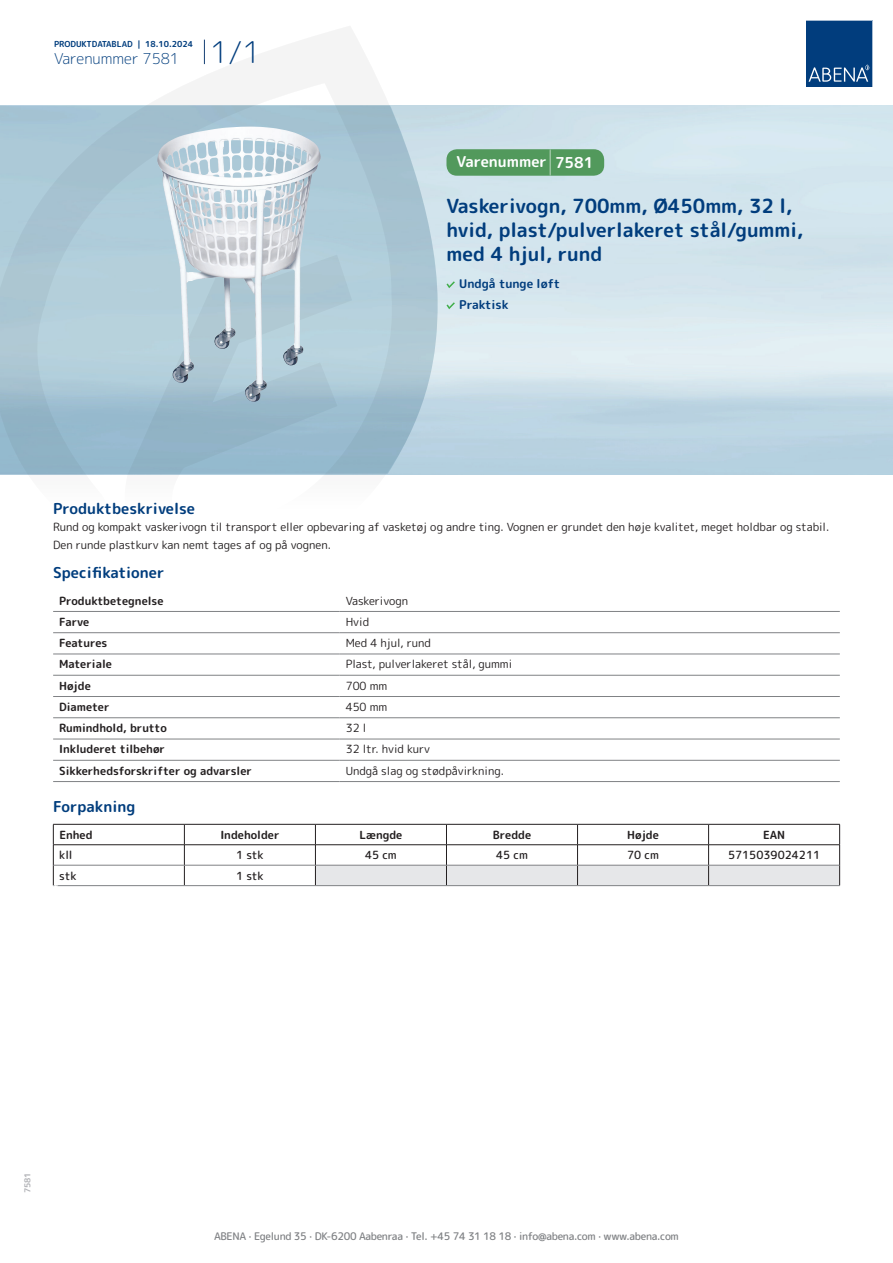
<style>
.page{position:relative;width:893px;height:1263px;background:#fff}
.page>*{position:absolute;margin:0;border:0;box-sizing:border-box;transform-origin:0 0}
.t1{font:700 19.5px/24px "Rounded Mplus 1 c";color:#013d7d}
.t2{font:700 15px "Rounded Mplus 1 c";color:#013d7d}
.t3{font:300 15px "Rounded Mplus 1 c";color:#013d7d}
.t4{font:700 15px "Rounded Mplus 1 c";color:#fff}
.t5{font:700 12px/21px "Rounded Mplus 1 c";color:#013d7d}
.t6{font:11.25px/18px "Rounded Mplus 1 c";color:#231f20}
.t7{font:700 11.25px "Rounded Mplus 1 c";color:#231f20}
.t8{font:500 11.25px "Rounded Mplus 1 c";color:#231f20}
.t9{font:500 10.5px "Rounded Mplus 1 c";letter-spacing:-.03em;color:#808285}
.t10{font:700 10.5px "Rounded Mplus 1 c";color:#fff}
.t11{font:700 8.25px "Rounded Mplus 1 c";color:#013d7d}
.t12{font:700 8.25px "Rounded Mplus 1 c";color:#b2b3b7}
.s1{font-size:30px}
.s2{font-size:25.5px}
</style>
<div class="page">
<svg style="left:0;top:26px;width:439px;height:449px"></svg>
<svg style="left:0;top:106px;width:438px;height:368px;background:#a7c4d3"></svg>
<svg style="left:204px;top:40px;width:1px;height:24px"></svg>
<svg style="left:806px;top:20px;width:67px;height:67px;background:#144b86"></svg>
<img style="left:157px;top:127px;width:165px;height:275px">
<hr style="left:53px;top:611px;width:287px;height:1px;background:#808285">
<hr style="left:340px;top:611px;width:500px;height:1px;background:#808285">
<hr style="left:53px;top:632px;width:287px;height:1px;background:#808285">
<hr style="left:340px;top:632px;width:500px;height:1px;background:#808285">
<hr style="left:53px;top:654px;width:287px;height:1px;background:#808285">
<hr style="left:340px;top:654px;width:500px;height:1px;background:#808285">
<hr style="left:53px;top:675px;width:287px;height:1px;background:#808285">
<hr style="left:340px;top:675px;width:500px;height:1px;background:#808285">
<hr style="left:53px;top:696px;width:287px;height:1px;background:#808285">
<hr style="left:340px;top:696px;width:500px;height:1px;background:#808285">
<hr style="left:53px;top:717px;width:287px;height:1px;background:#808285">
<hr style="left:340px;top:717px;width:500px;height:1px;background:#808285">
<hr style="left:53px;top:739px;width:287px;height:1px;background:#808285">
<hr style="left:340px;top:739px;width:500px;height:1px;background:#808285">
<hr style="left:53px;top:760px;width:287px;height:1px;background:#808285">
<hr style="left:340px;top:760px;width:500px;height:1px;background:#808285">
<hr style="left:53px;top:781px;width:287px;height:1px;background:#808285">
<hr style="left:340px;top:781px;width:500px;height:1px;background:#808285">
<hr style="left:53px;top:824px;width:131px;height:1px;background:#231f20">
<hr style="left:184px;top:824px;width:131px;height:1px;background:#231f20">
<hr style="left:53px;top:844px;width:131px;height:1px;background:#231f20">
<hr style="left:184px;top:844px;width:131px;height:1px;background:#231f20">
<svg style="left:53px;top:824px;width:1px;height:61px"></svg>
<svg style="left:184px;top:824px;width:1px;height:61px"></svg>
<svg style="left:315px;top:824px;width:525px;height:61px"></svg>
<hr style="left:54px;top:865px;width:130px;height:1px;background:#808285">
<hr style="left:184px;top:865px;width:131px;height:1px;background:#808285">
<hr style="left:315px;top:865px;width:131px;height:1px;background:#808285">
<hr style="left:446px;top:865px;width:131px;height:1px;background:#808285">
<hr style="left:577px;top:865px;width:132px;height:1px;background:#808285">
<hr style="left:709px;top:865px;width:130px;height:1px;background:#808285">
<hr style="left:53px;top:885px;width:131px;height:1px;background:#808285">
<hr style="left:184px;top:885px;width:131px;height:1px;background:#808285">
<hr style="left:315px;top:885px;width:131px;height:1px;background:#808285">
<hr style="left:446px;top:885px;width:131px;height:1px;background:#808285">
<hr style="left:577px;top:885px;width:132px;height:1px;background:#808285">
<hr style="left:709px;top:885px;width:131px;height:1px;background:#808285">
<svg style="left:446px;top:281px;width:9px;height:7px"></svg>
<svg style="left:446px;top:302px;width:9px;height:7px"></svg>
<div style="left:446px;top:149px;width:158px;height:27px;background:#52995c;border-radius:10px"></div>
<p class="t11" style="left:54px;top:38px;width:141px">PRODUKTDATABLAD | 18.10.2024</p>
<h2 class="t3" style="left:54px;top:48px;width:208px">Varenummer 7581 <span class="s1">1/1</span></h2>
<h2 class="t4" style="left:457px;top:151px;width:138px">Varenummer <span class="s2">|</span> 7581</h2>
<h1 class="t1" style="left:446px;top:194px;width:358px">Vaskerivogn, 700mm, Ø450mm, 32 l, hvid, plast/pulverlakeret stål/gummi, med 4 hjul, rund</h1>
<p class="t5" style="left:459px;top:273px;width:102px">Undgå tunge løft<br>Praktisk</p>
<h2 class="t2" style="left:53px;top:498px;width:143px">Produktbeskrivelse</h2>
<p class="t6" style="left:53px;top:517px;width:778px">Rund og kompakt vaskerivogn til transport eller opbevaring af vasketøj og andre ting. Vognen er grundet den høje kvalitet, meget holdbar og stabil.<br>Den runde plastkurv kan nemt tages af og på vognen.</p>
<h2 class="t2" style="left:53px;top:562px;width:113px">Specifikationer</h2>
<p class="t7" style="left:59px;top:592px;width:106px">Produktbetegnelse</p>
<p class="t6" style="left:346px;top:591px;width:64px">Vaskerivogn</p>
<p class="t7" style="left:59px;top:614px;width:32px">Farve</p>
<p class="t6" style="left:346px;top:613px;width:25px">Hvid</p>
<p class="t7" style="left:59px;top:635px;width:50px">Features</p>
<p class="t6" style="left:346px;top:634px;width:87px">Med 4 hjul, rund</p>
<p class="t7" style="left:59px;top:656px;width:54px">Materiale</p>
<p class="t6" style="left:346px;top:655px;width:168px">Plast, pulverlakeret stål, gummi</p>
<p class="t7" style="left:59px;top:678px;width:33px">Højde</p>
<p class="t6" style="left:346px;top:676px;width:43px">700 mm</p>
<p class="t7" style="left:59px;top:699px;width:52px">Diameter</p>
<p class="t6" style="left:346px;top:698px;width:43px">450 mm</p>
<p class="t7" style="left:59px;top:720px;width:109px">Rumindhold, brutto</p>
<p class="t6" style="left:346px;top:719px;width:22px">32 l</p>
<p class="t7" style="left:59px;top:741px;width:107px">Inkluderet tilbehør</p>
<p class="t6" style="left:346px;top:740px;width:86px">32 ltr. hvid kurv</p>
<p class="t7" style="left:59px;top:763px;width:194px">Sikkerhedsforskrifter og advarsler</p>
<p class="t6" style="left:346px;top:762px;width:160px">Undgå slag og stødpåvirkning.</p>
<h2 class="t2" style="left:53px;top:796px;width:84px">Forpakning</h2>
<p class="t7" style="left:59px;top:827px;width:35px">Enhed</p>
<p class="t7" style="left:220px;top:827px;width:61px">Indeholder</p>
<p class="t7" style="left:359px;top:827px;width:44px">Længde</p>
<p class="t7" style="left:493px;top:827px;width:40px">Bredde</p>
<p class="t7" style="left:627px;top:827px;width:33px">Højde</p>
<p class="t7" style="left:763px;top:827px;width:24px">EAN</p>
<p class="t8" style="left:59px;top:847px;width:15px">kll</p>
<p class="t8" style="left:236px;top:847px;width:29px">1 stk</p>
<p class="t8" style="left:365px;top:847px;width:33px">45 cm</p>
<p class="t8" style="left:496px;top:847px;width:33px">45 cm</p>
<p class="t8" style="left:627px;top:847px;width:33px">70 cm</p>
<p class="t8" style="left:728px;top:847px;width:94px">5715039024211</p>
<p class="t8" style="left:59px;top:867px;width:19px">stk</p>
<p class="t8" style="left:236px;top:867px;width:29px">1 stk</p>
<p class="t10" style="left:53px;top:881px;width:7px">*</p>
<p class="t12" style="left:22px;top:1193px;width:23px;rotate:-90deg">7581</p>
<p class="t9" style="left:214px;top:1229px;width:466px">ABENA · Egelund 35 · DK-6200 Aabenraa · Tel. +45 74 31 18 18 · info@abena.com · www.abena.com</p>
</div>
